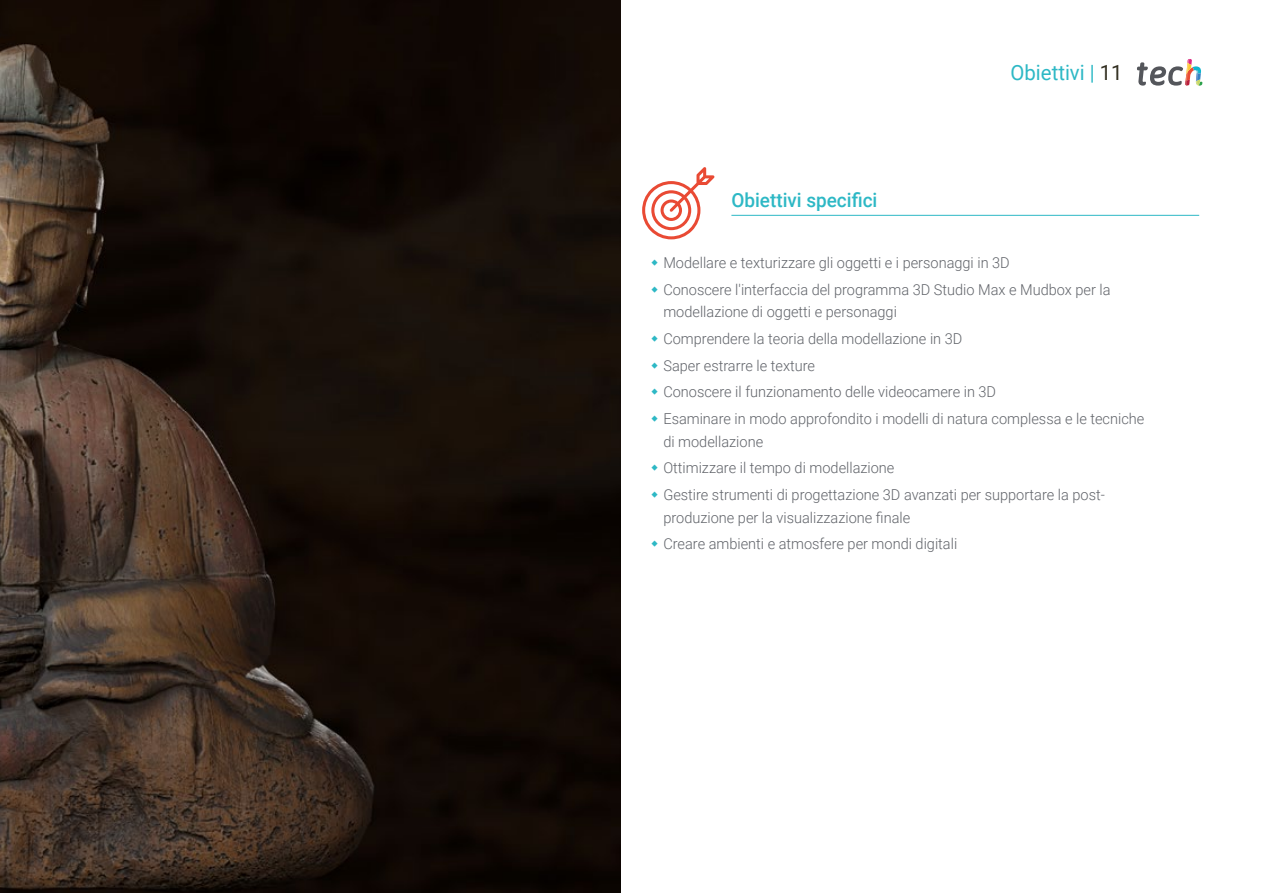
<style>
.page{position:relative;width:1263px;height:893px;background:#fff}
.page>*{position:absolute;margin:0;border:0;box-sizing:border-box;transform-origin:0 0}
.t1{font:21px "Roboto";color:#2db8c5}
.t2{font:500 19.5px "Roboto";color:#2db8c5}
.t3{font:300 15px/26.7px "Roboto";color:#61646a}
.s1{color:#312e20}
</style>
<div class="page">
<hr style="left:731px;top:215px;width:468px;height:1px;background:#2db8c5">
<svg style="left:642px;top:167px;width:72px;height:72px"></svg>
<img style="left:0;top:0;width:621px;height:893px">
<svg style="left:1137px;top:59px;width:65px;height:27px"></svg>
<h2 class="t2" style="left:731px;top:186px;width:147px">Obiettivi specifici</h2>
<h1 class="t1" style="left:1010px;top:57px;width:114px">Obiettivi | <span class="s1">11</span></h1>
<p class="t3" style="left:663px;top:249px;width:449px">Modellare e texturizzare gli oggetti e i personaggi in 3D<br>Conoscere l'interfaccia del programma 3D Studio Max e Mudbox per la</p>
<p class="t3" style="left:663px;top:298px;width:482px">modellazione di oggetti e personaggi<br>Comprendere la teoria della modellazione in 3D<br>Saper estrarre le texture<br>Conoscere il funzionamento delle videocamere in 3D<br>Esaminare in modo approfondito i modelli di natura complessa e le tecniche</p>
<p class="t3" style="left:663px;top:427px;width:443px">di modellazione<br>Ottimizzare il tempo di modellazione<br>Gestire strumenti di progettazione 3D avanzati per supportare la post-</p>
<p class="t3" style="left:663px;top:503px;width:295px">produzione per la visualizzazione finale<br>Creare ambienti e atmosfere per mondi digitali</p>
</div>
